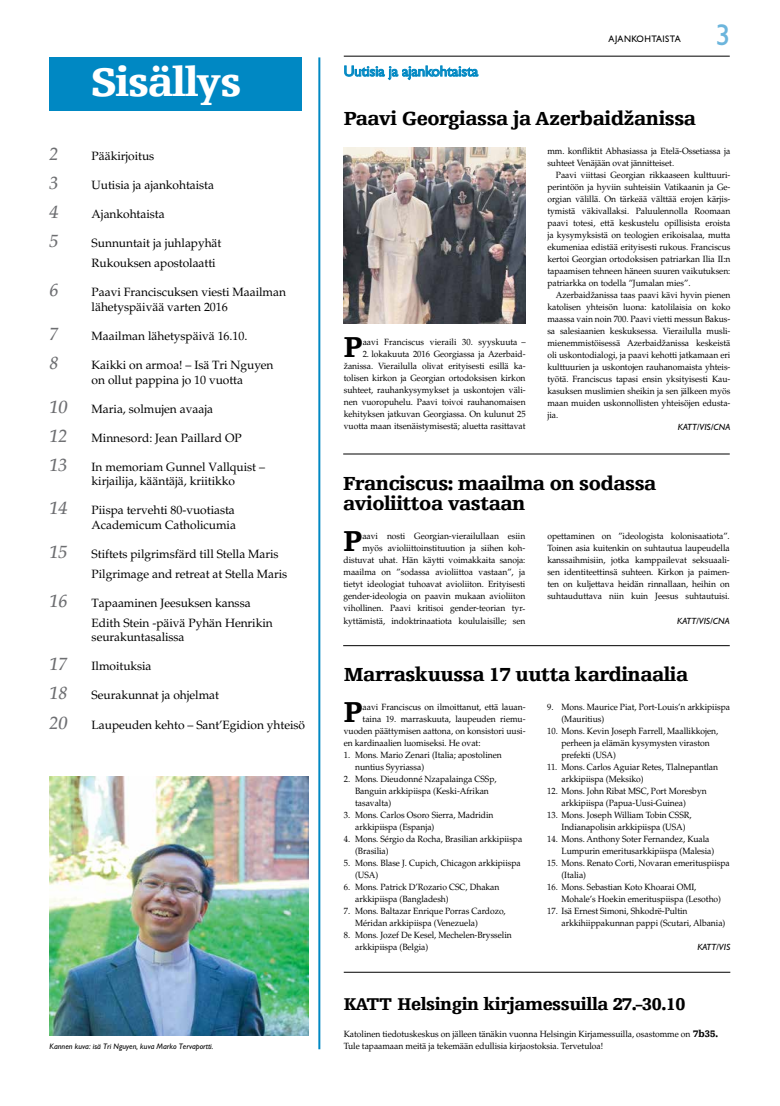
<style>
.page{position:relative;width:780px;height:1106px;background:#fff}
.page>*{position:absolute;margin:0;border:0;box-sizing:border-box;transform-origin:0 0}
.t1{font:900 42px "Egyptienne FLT Std";letter-spacing:-.035em;color:#fff}
.t2{font:900 30.4px "Egyptienne FLT Std";color:#000;scale:.95 1}
.t3{font:30px "Gill Sans Std";color:#6cb5dc}
.t4{font:900 20px/20px "Egyptienne FLT Std";letter-spacing:-.025em;color:#000}
.t5{font:900 18px "Egyptienne FLT Std";letter-spacing:-.025em;color:#000}
.t6{font:italic 500 18px "Palatino LT Std";letter-spacing:-.005em;color:#6d6e71}
.t7{font:15px "Gill Sans Std";letter-spacing:-.01em;color:#0088c3}
.t8{font:12px/14.5px "Palatino LT Std";letter-spacing:-.005em;color:#000}
.t9{font:9.5px "Gill Sans Std";letter-spacing:.04em;color:#000;scale:.95 1}
.t10{font:9px/12px "Palatino LT Std";letter-spacing:-.005em;color:#000;scale:.95 1}
.t11{font:italic 9px "Gill Sans Std";color:#000;scale:1.05 1}
.t12{font:italic 8px "Gill Sans Std";color:#000}
.s1{font-family:"Egyptienne FLT Std";font-weight:900;font-size:10px}
</style>
<div class="page">
<hr style="left:318px;top:57px;width:2px;height:992px;background:#0088c3">
<hr style="left:344px;top:56px;width:385px;height:1px;background:#000">
<svg style="left:344px;top:66px;width:134px;height:14px"></svg>
<div style="left:50px;top:57px;width:252px;height:54px;background:#0088c3"></div>
<hr style="left:343px;top:454px;width:386px;height:1px;background:#000">
<hr style="left:343px;top:645px;width:386px;height:1px;background:#000">
<hr style="left:344px;top:972px;width:386px;height:1px;background:#000">
<img style="left:344px;top:147px;width:181px;height:177px">
<img style="left:50px;top:777px;width:258px;height:258px">
<h1 class="t1" style="left:91px;top:59px;width:152px">Sisällys</h1>
<h3 class="t6" style="left:50px;top:144px;width:10px">2</h3>
<h3 class="t8" style="left:92px;top:149px;width:64px">Pääkirjoitus</h3>
<h3 class="t6" style="left:50px;top:173px;width:10px">3</h3>
<h3 class="t8" style="left:92px;top:178px;width:124px">Uutisia ja ajankohtaista</h3>
<h3 class="t6" style="left:50px;top:202px;width:10px">4</h3>
<h3 class="t8" style="left:92px;top:207px;width:75px">Ajankohtaista</h3>
<h3 class="t6" style="left:50px;top:231px;width:10px">5</h3>
<h3 class="t8" style="left:92px;top:233px;width:131px;line-height:20.2px">Sunnuntait ja juhlapyhät<br>Rukouksen apostolaatti</h3>
<h3 class="t6" style="left:50px;top:280px;width:10px">6</h3>
<h3 class="t8" style="left:92px;top:285px;width:196px">Paavi Franciscuksen viesti Maailman lähetyspäivää varten 2016</h3>
<h3 class="t6" style="left:50px;top:323px;width:10px">7</h3>
<h3 class="t8" style="left:92px;top:329px;width:157px">Maailman lähetyspäivä 16.10.</h3>
<h3 class="t6" style="left:50px;top:352px;width:10px">8</h3>
<h3 class="t8" style="left:92px;top:358px;width:183px">Kaikki on armoa! – Isä Tri Nguyen on ollut pappina jo 10 vuotta</h3>
<h3 class="t6" style="left:50px;top:396px;width:19px">10</h3>
<h3 class="t8" style="left:92px;top:401px;width:123px">Maria, solmujen avaaja</h3>
<h3 class="t6" style="left:50px;top:425px;width:19px">12</h3>
<h3 class="t8" style="left:92px;top:430px;width:151px">Minnesord: Jean Paillard OP</h3>
<h3 class="t6" style="left:50px;top:454px;width:19px">13</h3>
<h3 class="t8" style="left:92px;top:459px;width:175px">In memoriam Gunnel Vallquist – kirjailija, kääntäjä, kriitikko</h3>
<h3 class="t6" style="left:50px;top:497px;width:19px">14</h3>
<h3 class="t8" style="left:92px;top:503px;width:146px">Piispa tervehti 80-vuotiasta<br>Academicum Catholicumia</h3>
<h3 class="t6" style="left:50px;top:541px;width:19px">15</h3>
<h3 class="t8" style="left:92px;top:543px;width:197px;line-height:20.2px">Stiftets pilgrimsfärd till Stella Maris<br>Pilgrimage and retreat at Stella Maris</h3>
<h3 class="t6" style="left:50px;top:590px;width:19px">16</h3>
<h3 class="t8" style="left:92px;top:593px;width:183px;line-height:20.2px">Tapaaminen Jeesuksen kanssa<br>Edith Stein -päivä Pyhän Henrikin</h3>
<h3 class="t8" style="left:92px;top:630px;width:94px">seurakuntasalissa</h3>
<h3 class="t6" style="left:50px;top:654px;width:19px">17</h3>
<h3 class="t8" style="left:92px;top:659px;width:61px">Ilmoituksia</h3>
<h3 class="t6" style="left:50px;top:683px;width:19px">18</h3>
<h3 class="t8" style="left:92px;top:688px;width:129px">Seurakunnat ja ohjelmat</h3>
<h3 class="t6" style="left:50px;top:712px;width:19px">20</h3>
<h3 class="t8" style="left:92px;top:717px;width:215px">Laupeuden kehto – Sant’Egidion yhteisö</h3>
<p class="t12" style="left:50px;top:1042px;width:165px">Kannen kuva: isä Tri Nguyen, kuva Marko Tervaportti.</p>
<h3 class="t7" style="left:344px;top:62px;width:136px">Uutisia ja ajankohtaista</h3>
<p class="t9" style="left:608px;top:34px;width:77px">AJANKOHTAISTA</p>
<h3 class="t4" style="left:344px;top:109px;width:354px">Paavi Georgiassa ja Azerbaidžanissa</h3>
<h3 class="t3" style="left:715px;top:18px;width:16px">3</h3>
<h2 class="t2" style="left:344px;top:330px;width:22px">P</h2>
<p class="t10" style="left:363px;top:336px;width:173px">aavi Franciscus vieraili 30. syyskuuta –</p>
<p class="t10" style="left:344px;top:348px;width:193px;text-align:justify;text-indent:19px">2. lokakuuta 2016 Georgiassa ja Azerbaid&shy;žanissa. Vierailulla olivat erityisesti esillä ka&shy;tolisen kirkon ja Georgian ortodoksisen kirkon suhteet, rauhankysymykset ja uskontojen väli&shy;nen vuoropuhelu. Paavi toivoi rauhanomaisen kehityksen jatkuvan Georgiassa. On kulunut 25 vuotta maan itsenäistymisestä; aluetta rasittavat</p>
<p class="t10" style="left:547px;top:145px;width:194px">mm. konfliktit Abhasiassa ja Etelä-Ossetiassa ja suhteet Venäjään ovat jännitteiset.</p>
<p class="t10" style="left:547px;top:169px;width:194px;text-align:justify;text-indent:9px">Paavi viittasi Georgian rikkaaseen kulttuuri&shy;perintöön ja hyviin suhteisiin Vatikaanin ja Ge&shy;orgian välillä. On tärkeää välttää erojen kärjis&shy;tymistä väkivallaksi. Paluulennolla Roomaan paavi totesi, että keskustelu opillisista eroista ja kysymyksistä on teologien erikoisalaa, mutta ekumeniaa edistää erityisesti rukous. Franciscus kertoi Georgian ortodoksisen patriarkan Ilia II:n tapaamisen tehneen häneen suuren vaikutuksen: patriarkka on todella ”Jumalan mies”.</p>
<p class="t10" style="left:547px;top:289px;width:194px;text-align:justify;text-indent:9px">Azerbaidžanissa taas paavi kävi hyvin pienen katolisen yhteisön luona: katolilaisia on koko maassa vain noin 700. Paavi vietti messun Bakus&shy;sa salesiaanien keskuksessa. Vierailulla musli&shy;mienemmistöisessä Azerbaidžanissa keskeistä oli uskontodialogi, ja paavi kehotti jatkamaan eri kulttuurien ja uskontojen rauhanomaista yhteis&shy;työtä. Franciscus tapasi ensin yksityisesti Kau&shy;kasuksen muslimien sheikin ja sen jälkeen myös maan muiden uskonnollisten yhteisöjen edusta&shy;jia.</p>
<p class="t11" style="left:678px;top:421px;width:51px">KATT/VIS/CNA</p>
<h3 class="t4" style="left:343px;top:473px;width:315px">Franciscus: maailma on sodassa avioliittoa vastaan</h3>
<p class="t10" style="left:547px;top:530px;width:193px;text-align:justify">opettaminen on ”ideologista kolonisaatiota”.<br>Toinen asia kuitenkin on suhtautua laupeudella kanssaihmisiin, jotka kamppailevat seksuaali&shy;sen identiteettinsä suhteen. Kirkon ja paimen&shy;ten on kuljettava heidän rinnallaan, heihin on suhtauduttava niin kuin Jeesus suhtautuisi.</p>
<p class="t11" style="left:677px;top:615px;width:51px">KATT/VIS/CNA</p>
<h2 class="t2" style="left:343px;top:524px;width:22px">P</h2>
<p class="t10" style="left:343px;top:530px;width:193px;text-align:right">aavi nosti Georgian-vierailullaan esiin myös avioliittoinstituution ja siihen koh&shy;distuvat uhat. Hän käytti voimakkaita sanoja: maailma on ”sodassa avioliittoa vastaan”, ja tietyt ideologiat tuhoavat avioliiton. Erityisesti gender-ideologia on paavin mukaan avioliiton vihollinen. Paavi kritisoi gender-teorian tyr&shy;kyttämistä, indoktrinaatiota koululaisille; sen</p>
<h3 class="t4" style="left:344px;top:665px;width:346px">Marraskuussa 17 uutta kardinaalia</h3>
<h2 class="t2" style="left:344px;top:695px;width:22px">P</h2>
<p class="t10" style="left:362px;top:701px;width:173px">aavi Franciscus on ilmoittanut, että lauan-</p>
<p class="t10" style="left:561px;top:701px;width:179px;text-indent:-14px">9. Mons. Maurice Piat, Port-Louis’n arkkipiispa (Mauritius)</p>
<p class="t10" style="left:561px;top:725px;width:166px;text-indent:-14px">10. Mons. Kevin Joseph Farrell, Maallikkojen, perheen ja elämän kysymysten viraston prefekti (USA)</p>
<p class="t10" style="left:561px;top:761px;width:166px;text-indent:-14px">11. Mons. Carlos Aguiar Retes, Tlalnepantlan arkkipiispa (Meksiko)</p>
<p class="t10" style="left:561px;top:785px;width:154px;text-indent:-14px">12. Mons. John Ribat MSC, Port Moresbyn arkkipiispa (Papua-Uusi-Guinea)</p>
<p class="t10" style="left:561px;top:809px;width:138px;text-indent:-14px">13. Mons. Joseph William Tobin CSSR,<br>Indianapolisin arkkipiispa (USA)</p>
<p class="t10" style="left:561px;top:833px;width:162px;text-indent:-14px">14. Mons. Anthony Soter Fernandez, Kuala<br>Lumpurin emeritusarkkipiispa (Malesia)</p>
<p class="t10" style="left:561px;top:857px;width:179px;text-indent:-14px">15. Mons. Renato Corti, Novaran emerituspiispa (Italia)</p>
<p class="t10" style="left:561px;top:881px;width:169px;text-indent:-14px">16. Mons. Sebastian Koto Khoarai OMI,<br>Mohale’s Hoekin emerituspiispa (Lesotho)</p>
<p class="t10" style="left:561px;top:905px;width:174px;text-indent:-14px">17. Isä Ernest Simoni, Shkodrë-Pultin arkkihiippakunnan pappi (Scutari, Albania)</p>
<p class="t11" style="left:697px;top:941px;width:33px">KATT/VIS</p>
<p class="t10" style="left:362px;top:713px;width:173px">taina 19. marraskuuta, laupeuden riemu-</p>
<p class="t10" style="left:344px;top:725px;width:193px">vuoden päättymisen aattona, on konsistori uusi-</p>
<p class="t10" style="left:344px;top:737px;width:145px">en kardinaalien luomiseksi. He ovat:</p>
<p class="t10" style="left:355px;top:749px;width:156px;text-indent:-11px">1. Mons. Mario Zenari (Italia; apostolinen nuntius Syyriassa)</p>
<p class="t10" style="left:355px;top:773px;width:150px;text-indent:-11px">2. Mons. Dieudonné Nzapalainga CSSp,<br>Banguin arkkipiispa (Keski-Afrikan tasavalta)</p>
<p class="t10" style="left:355px;top:809px;width:147px;text-indent:-11px">3. Mons. Carlos Osoro Sierra, Madridin arkkipiispa (Espanja)</p>
<p class="t10" style="left:355px;top:833px;width:177px;text-indent:-11px">4. Mons. Sérgio da Rocha, Brasilian arkkipiispa (Brasilia)</p>
<p class="t10" style="left:355px;top:857px;width:176px;text-indent:-11px">5. Mons. Blase J. Cupich, Chicagon arkkipiispa (USA)</p>
<p class="t10" style="left:355px;top:881px;width:153px;text-indent:-11px">6. Mons. Patrick D’Rozario CSC, Dhakan arkkipiispa (Bangladesh)</p>
<p class="t10" style="left:355px;top:905px;width:160px;text-indent:-11px">7. Mons. Baltazar Enrique Porras Cardozo,<br>Méridan arkkipiispa (Venezuela)</p>
<p class="t10" style="left:355px;top:929px;width:166px;text-indent:-11px">8. Mons. Jozef De Kesel, Mechelen-Brysselin arkkipiispa (Belgia)</p>
<h3 class="t5" style="left:344px;top:993px;width:343px">KATT Helsingin kirjamessuilla 27.–30.10</h3>
<p class="t10" style="left:344px;top:1028px;width:395px">Katolinen tiedotuskeskus on jälleen tänäkin vuonna Helsingin Kirjamessuilla, osastomme on <span class="s1">7b35.<br></span>Tule tapaamaan meitä ja tekemään edullisia kirjaostoksia. Tervetuloa!</p>
</div>
